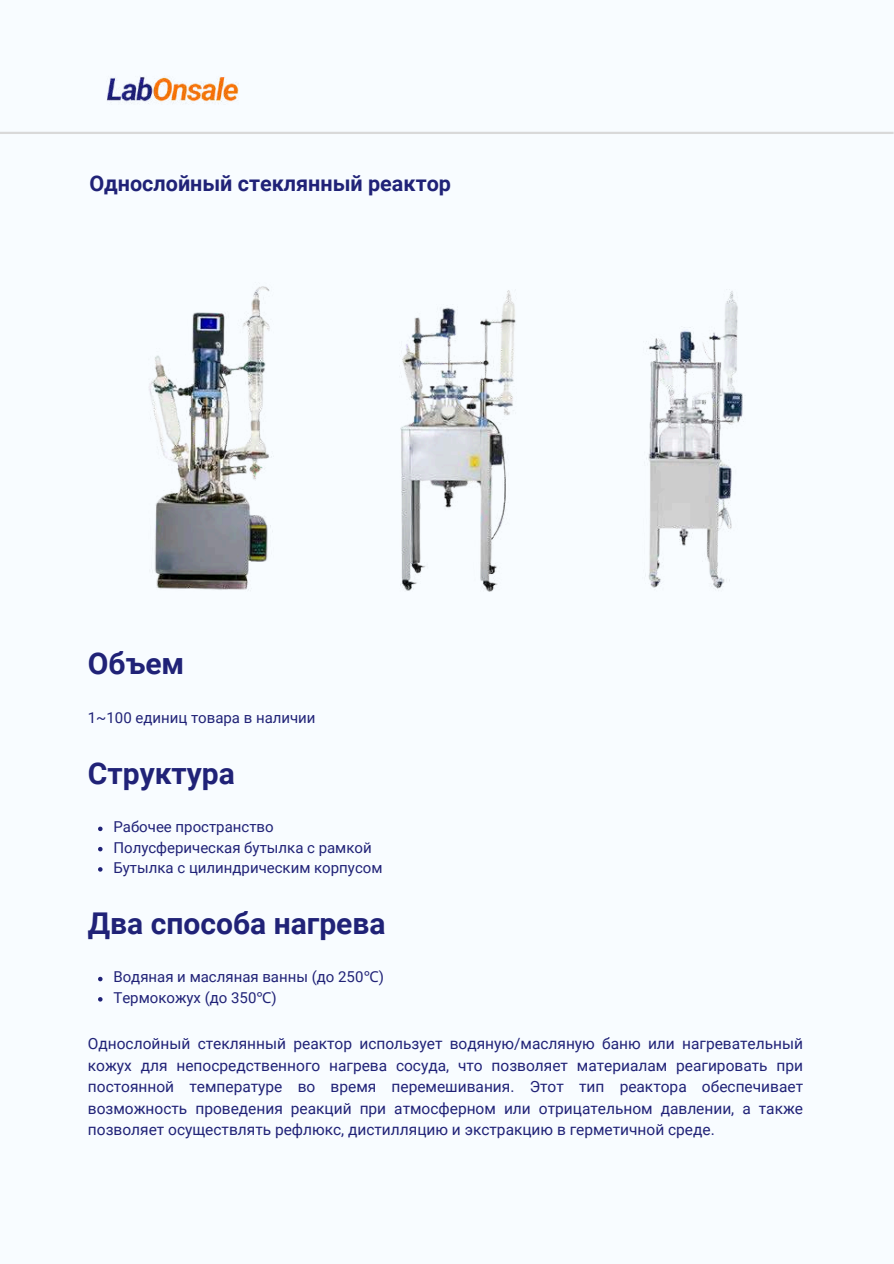
<style>
.page{position:relative;width:894px;height:1264px;background:#fff}
.page>*{position:absolute;margin:0;border:0;box-sizing:border-box;transform-origin:0 0}
.t1{font:700 30px "Roboto";color:#202277}
.t2{font:700 21.6px "Roboto";color:#202277}
.t3{font:15.45px/21.5px "Roboto";color:#202277;text-align:justify}
.t4{font:15px/20.2px "Roboto";color:#202277}
.s1{font-family:"Noto Sans"}
</style>
<div class="page">
<div style="left:0;top:0;width:893px;height:1263px;background:#f8fcff"></div>
<hr style="left:0;top:132px;width:893px;height:2px;background:#d9d9d9">
<img style="left:107px;top:76px;width:132px;height:28px">
<img style="left:149px;top:286px;width:594px;height:306px">
<svg style="left:98px;top:826px;width:4px;height:5px"></svg>
<svg style="left:98px;top:846px;width:4px;height:5px"></svg>
<svg style="left:98px;top:867px;width:4px;height:4px"></svg>
<svg style="left:98px;top:976px;width:4px;height:5px"></svg>
<svg style="left:98px;top:997px;width:4px;height:4px"></svg>
<h2 class="t2" style="left:89px;top:171px;width:363px">Однослойный стеклянный реактор</h2>
<h1 class="t1" style="left:88px;top:646px;width:98px">Объем</h1>
<p class="t4" style="left:88px;top:707px;width:229px">1~100 единиц товара в наличии</p>
<h1 class="t1" style="left:88px;top:755px;width:148px">Структура</h1>
<p class="t4" style="left:113px;top:817px;width:270px">Рабочее пространство<br>Полусферическая бутылка с рамкой<br>Бутылка с цилиндрическим корпусом</p>
<h1 class="t1" style="left:88px;top:906px;width:299px">Два способа нагрева</h1>
<p class="t4" style="left:113px;top:967px;width:272px">Водяная и масляная ванны (до 250<span class="s1">℃</span>)<br>Термокожух (до 350<span class="s1">℃</span>)</p>
<p class="t3" style="left:88px;top:1033px;width:716px">Однослойный стеклянный реактор использует водяную/масляную баню или нагревательный кожух для непосредственного нагрева сосуда, что позволяет материалам реагировать при постоянной температуре во время перемешивания. Этот тип реактора обеспечивает возможность проведения реакций при атмосферном или отрицательном давлении, а также позволяет осуществлять рефлюкс, дистилляцию и экстракцию в герметичной среде.</p>
</div>
